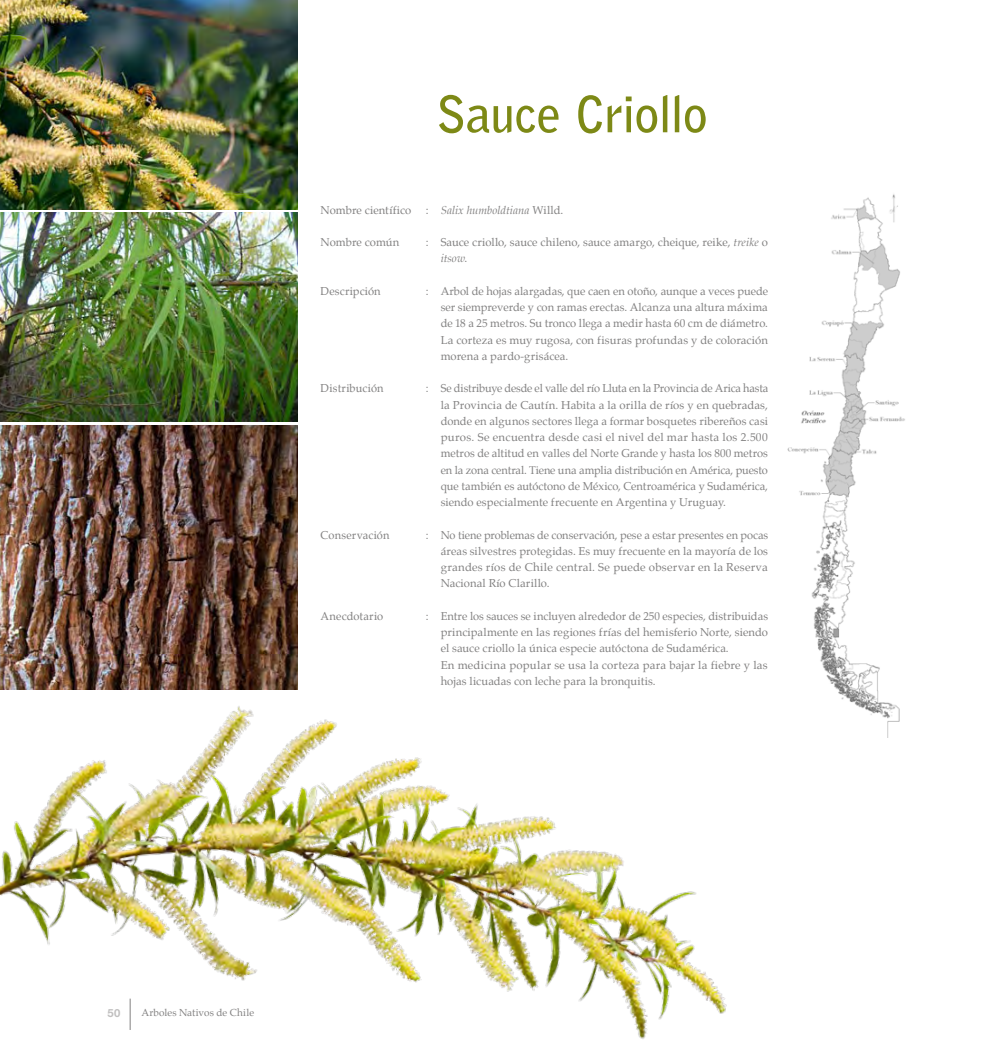
<style>
.page{position:relative;width:993px;height:1063px;background:#fff}
.page>*{position:absolute;margin:0;border:0;box-sizing:border-box;transform-origin:0 0}
.t1{font:700 50px "Bell Gothic Std";letter-spacing:-.025em;color:#7d8916}
.t2{font:11.25px/16.2px "Palatino";letter-spacing:.01em;color:#828181;text-align:justify}
.t3{font:italic 11.25px "Palatino";color:#828181}
.t4{font:700 11.25px "Helvetica Neue";color:#c1c0c0}
.t5{font:10px "Palatino";letter-spacing:.005em;color:#828181}
.s1{font-style:normal}
.s2{font-style:italic}
</style>
<div class="page">
<img style="left:0;top:689px;width:727px;height:350px">
<img style="left:0;top:213px;width:298px;height:209px">
<img style="left:0;top:0;width:298px;height:209px">
<img style="left:0;top:425px;width:298px;height:264px">
<img style="left:787px;top:194px;width:118px;height:543px">
<hr style="left:130px;top:999px;width:1px;height:31px;background:#828181">
<h1 class="t1" style="left:435px;top:84px;width:273px">Sauce Criollo</h1>
<p class="t2" style="left:320px;top:202px;width:92px">Nombre científico</p>
<p class="t3" style="left:425px;top:201px;width:139px"><span class="s1">:</span> Salix humboldtiana <span class="s1">Willd.</span></p>
<p class="t2" style="left:320px;top:234px;width:80px">Nombre común</p>
<p class="t2" style="left:440px;top:234px;width:328px;text-indent:-15px">: Sauce criollo, sauce chileno, sauce amargo, cheique, reike, <span class="s2">treike</span> o <span class="s2">itsow</span>.</p>
<p class="t2" style="left:320px;top:283px;width:62px">Descripción</p>
<p class="t2" style="left:440px;top:283px;width:329px;text-indent:-15px">: Arbol de hojas alargadas, que caen en otoño, aunque a veces puede ser siempreverde y con ramas erectas. Alcanza una altura máxima de 18 a 25 metros. Su tronco llega a medir hasta 60 cm de diámetro.<br>La corteza es muy rugosa, con fisuras profundas y de coloración morena a pardo-grisácea.</p>
<p class="t2" style="left:320px;top:380px;width:64px">Distribución</p>
<p class="t2" style="left:440px;top:380px;width:329px;text-indent:-15px">: Se distribuye desde el valle del río Lluta en la Provincia de Arica hasta la Provincia de Cautín. Habita a la orilla de ríos y en quebradas, donde en algunos sectores llega a formar bosquetes ribereños casi puros. Se encuentra desde casi el nivel del mar hasta los 2.500 metros de altitud en valles del Norte Grande y hasta los 800 metros en la zona central. Tiene una amplia distribución en América, puesto que también es autóctono de México, Centroamérica y Sudamérica, siendo especialmente frecuente en Argentina y Uruguay.</p>
<p class="t2" style="left:320px;top:527px;width:70px">Conservación</p>
<p class="t2" style="left:440px;top:527px;width:329px;text-indent:-15px">: No tiene problemas de conservación, pese a estar presentes en pocas áreas silvestres protegidas. Es muy frecuente en la mayoría de los grandes ríos de Chile central. Se puede observar en la Reserva Nacional Río Clarillo.</p>
<p class="t2" style="left:320px;top:608px;width:64px">Anecdotario</p>
<p class="t2" style="left:440px;top:608px;width:329px;text-align:left;text-indent:-15px">: Entre los sauces se incluyen alrededor de 250 especies, distribuidas principalmente en las regiones frías del hemisferio Norte, siendo el sauce criollo la única especie autóctona de Sudamérica.<br>En medicina popular se usa la corteza para bajar la fiebre y las hojas licuadas con leche para la bronquitis.</p>
<p class="t4" style="left:108px;top:1006px;width:14px">50</p>
<p class="t5" style="left:141px;top:1004px;width:114px">Arboles Nativos de Chile</p>
</div>
